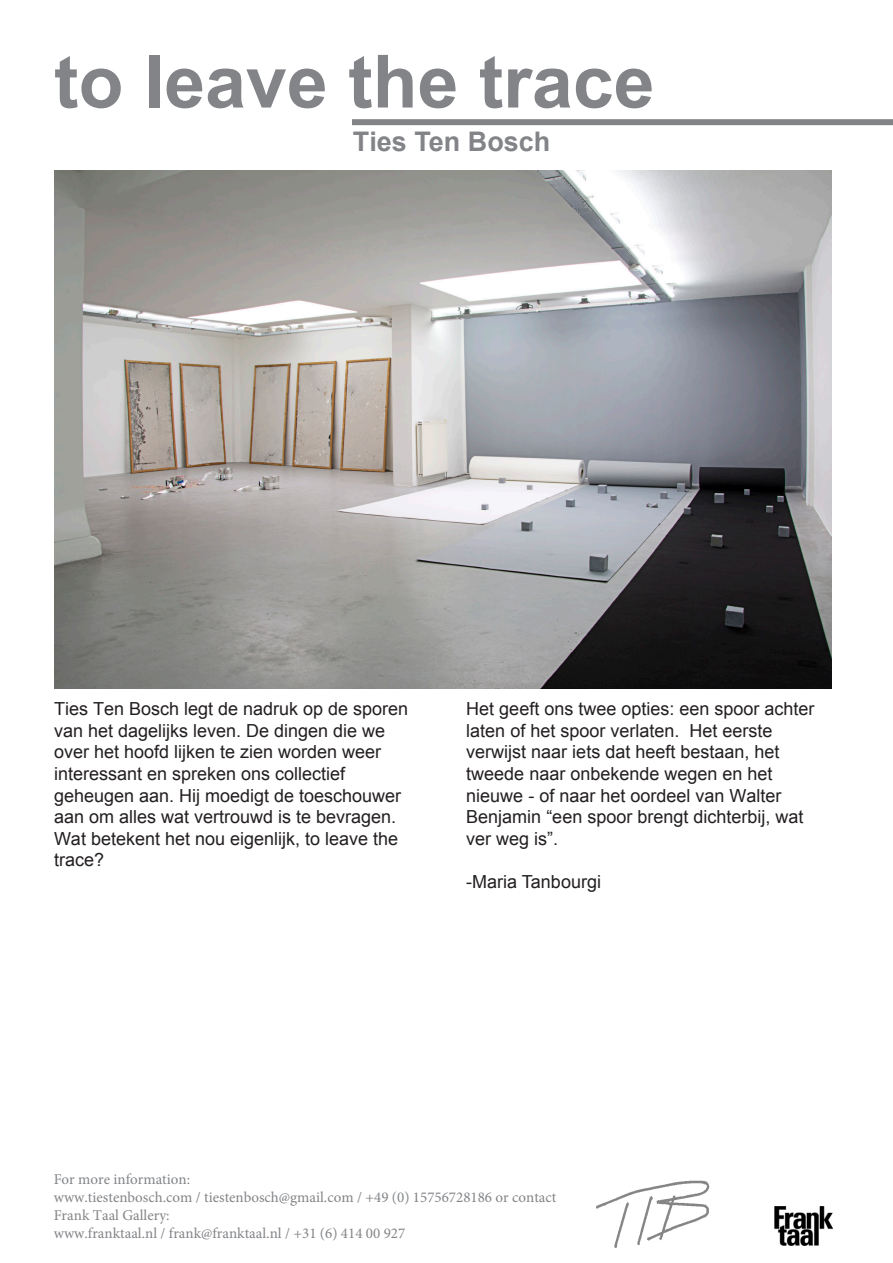
<style>
.page{position:relative;width:893px;height:1263px;background:#fff}
.page>*{position:absolute;margin:0;border:0;box-sizing:border-box;transform-origin:0 0}
.t1{font:700 73.5px "Arial";color:#828487}
.t2{font:700 27px "Arial";color:#828487}
.t3{font:18px/21.6px "Arial";color:#231f20}
.t4{font:18px "Arial";color:#231f20}
.t5{font:15px/18px "Minion Pro";color:#828487}
</style>
<div class="page">
<img style="left:596px;top:1180px;width:114px;height:68px">
<div style="left:352px;top:119px;width:541px;height:6px;background:#828487"></div>
<img style="left:55px;top:171px;width:776px;height:517px">
<img style="left:774px;top:1207px;width:59px;height:39px">
<h1 class="t1" style="left:54px;top:33px;width:602px">to leave the trace</h1>
<h2 class="t2" style="left:353px;top:124px;width:199px">Ties Ten Bosch</h2>
<p class="t3" style="left:54px;top:698px;width:356px">Ties Ten Bosch legt de nadruk op de sporen van het dagelijks leven. De dingen die we over het hoofd lijken te zien worden weer interessant en spreken ons collectief geheugen aan. Hij moedigt de toeschouwer aan om alles wat vertrouwd is te bevragen.<br>Wat betekent het nou eigenlijk, to leave the trace?</p>
<p class="t3" style="left:466px;top:698px;width:350px">Het geeft ons twee opties: een spoor achter laten of het spoor verlaten. Het eerste verwijst naar iets dat heeft bestaan, het tweede naar onbekende wegen en het nieuwe - of naar het oordeel van Walter Benjamin “een spoor brengt dichterbij, wat ver weg is”.</p>
<p class="t4" style="left:466px;top:870px;width:136px">-Maria Tanbourgi</p>
<p class="t5" style="left:54px;top:1170px;width:504px">For more information:<br>www.tiestenbosch.com / tiestenbosch@gmail.com / +49 (0) 15756728186 or contact Frank Taal Gallery:<br>www.franktaal.nl / frank@franktaal.nl / +31 (6) 414 00 927</p>
</div>
